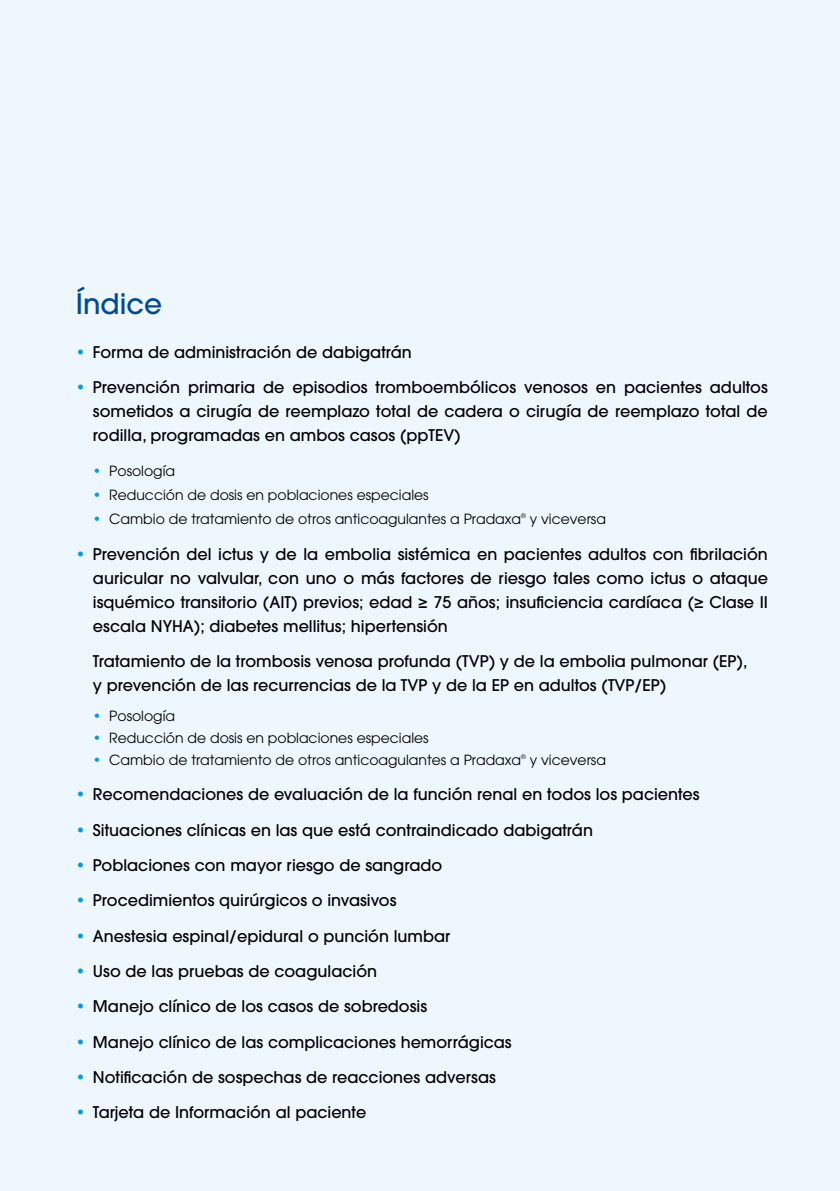
<style>
.page{position:relative;width:840px;height:1191px;background:#fff}
.page>*{position:absolute;margin:0;border:0;box-sizing:border-box;transform-origin:0 0}
.t1{font:500 28px "ITC Avant Garde Std";color:#004a95}
.t2{font:500 16px/24px "ITC Avant Garde Std";color:#000;text-align:justify}
.t3{font:14px "ITC Avant Garde Std";color:#000}
.s1{font-weight:600;color:#009cde}
.s2{color:#009cde}
</style>
<div class="page">
<div style="left:0;top:0;width:839px;height:1191px;background:#edf7fd"></div>
<h1 class="t1" style="left:76px;top:285px;width:88px">Índice</h1>
<p class="t2" style="left:76px;top:340px;width:337px"><span class="s1">•</span> Forma de administración de dabigatrán</p>
<p class="t2" style="left:93px;top:375px;width:676px;text-indent:-17px"><span class="s1">•</span> Prevención primaria de episodios tromboembólicos venosos en pacientes adultos sometidos a cirugía de reemplazo total de cadera o cirugía de reemplazo total de rodilla, programadas en ambos casos (ppTEV)</p>
<p class="t3" style="left:93px;top:462px;width:84px"><span class="s2">•</span> Posología</p>
<p class="t3" style="left:93px;top:486px;width:337px"><span class="s2">•</span> Reducción de dosis en poblaciones especiales</p>
<p class="t3" style="left:93px;top:510px;width:514px"><span class="s2">•</span> Cambio de tratamiento de otros anticoagulantes a Pradaxa<sup>®</sup> y viceversa</p>
<p class="t2" style="left:93px;top:542px;width:676px;text-indent:-17px"><span class="s1">•</span> Prevención del ictus y de la embolia sistémica en pacientes adultos con fibrilación auricular no valvular, con uno o más factores de riesgo tales como ictus o ataque isquémico transitorio (AIT) previos; edad ≥ 75 años; insuficiencia cardíaca (≥ Clase II escala NYHA); diabetes mellitus; hipertensión</p>
<p class="t2" style="left:93px;top:649px;width:655px">Tratamiento de la trombosis venosa profunda (TVP) y de la embolia pulmonar (EP), y prevención de las recurrencias de la TVP y de la EP en adultos (TVP/EP)</p>
<p class="t3" style="left:93px;top:707px;width:84px"><span class="s2">•</span> Posología</p>
<p class="t3" style="left:93px;top:729px;width:337px"><span class="s2">•</span> Reducción de dosis en poblaciones especiales</p>
<p class="t3" style="left:93px;top:751px;width:514px"><span class="s2">•</span> Cambio de tratamiento de otros anticoagulantes a Pradaxa<sup>®</sup> y viceversa</p>
<p class="t2" style="left:76px;top:782px;width:625px"><span class="s1">•</span> Recomendaciones de evaluación de la función renal en todos los pacientes</p>
<p class="t2" style="left:76px;top:817px;width:518px"><span class="s1">•</span> Situaciones clínicas en las que está contraindicado dabigatrán</p>
<p class="t2" style="left:76px;top:853px;width:368px"><span class="s1">•</span> Poblaciones con mayor riesgo de sangrado</p>
<p class="t2" style="left:76px;top:888px;width:322px"><span class="s1">•</span> Procedimientos quirúrgicos o invasivos</p>
<p class="t2" style="left:76px;top:923px;width:376px"><span class="s1">•</span> Anestesia espinal/epidural o punción lumbar</p>
<p class="t2" style="left:76px;top:959px;width:302px"><span class="s1">•</span> Uso de las pruebas de coagulación</p>
<p class="t2" style="left:76px;top:994px;width:352px"><span class="s1">•</span> Manejo clínico de los casos de sobredosis</p>
<p class="t2" style="left:76px;top:1029px;width:437px"><span class="s1">•</span> Manejo clínico de las complicaciones hemorrágicas</p>
<p class="t2" style="left:76px;top:1065px;width:421px"><span class="s1">•</span> Notificación de sospechas de reacciones adversas</p>
<p class="t2" style="left:76px;top:1100px;width:292px"><span class="s1">•</span> Tarjeta de Información al paciente</p>
</div>
